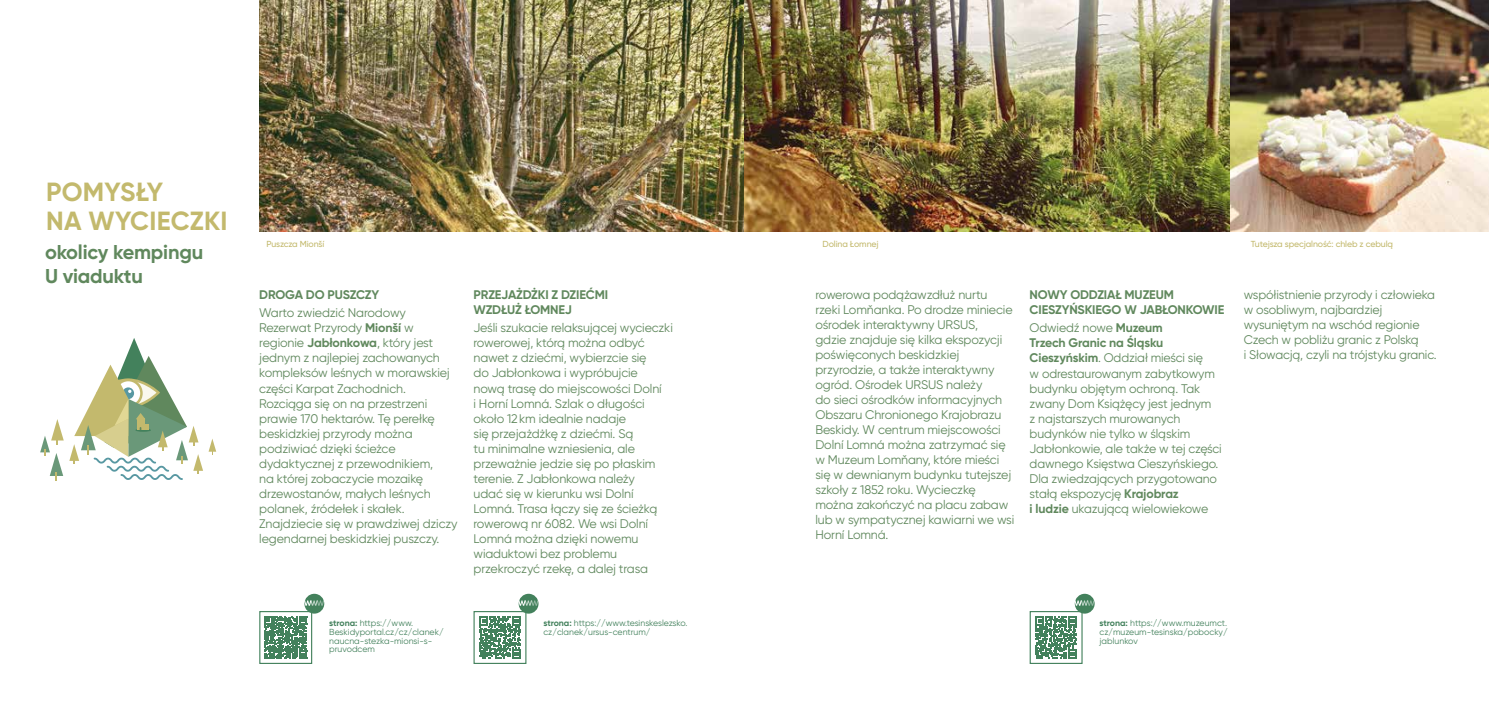
<style>
.page{position:relative;width:1489px;height:709px;background:#fff}
.page>*{position:absolute;margin:0;border:0;box-sizing:border-box;transform-origin:0 0}
.t1{font:700 26.25px/28.9px "Gilroy";letter-spacing:.01em;color:#c3b96d}
.t2{font:700 20px/24px "Gilroy";letter-spacing:-.01em;color:#60885d}
.t3{font:12.5px/15px "Gilroy";letter-spacing:-.01em;color:#60885d}
.t4{font:700 12.5px/15px "Gilroy";letter-spacing:-.01em;color:#60885d}
.t5{font:8.75px/8.8px "Gilroy";color:#43815c}
.t6{font:500 8.75px "Gilroy";letter-spacing:-.01em;color:#c3b96d}
.s1{font-weight:700}
</style>
<div class="page">
<img style="left:259px;top:0;width:1229px;height:231px">
<svg style="left:40px;top:338px;width:176px;height:142px"></svg>
<svg style="left:264px;top:616px;width:43px;height:42px"></svg>
<div style="left:259px;top:611px;width:53px;height:53px;border:1px solid #43815c"></div>
<svg style="left:479px;top:616px;width:42px;height:42px"></svg>
<div style="left:473px;top:611px;width:53px;height:53px;border:1px solid #43815c"></div>
<svg style="left:1035px;top:616px;width:41px;height:42px"></svg>
<div style="left:1029px;top:611px;width:53px;height:53px;border:1px solid #43815c"></div>
<div style="left:304px;top:594px;width:20px;height:19px;background:#43815c;border-radius:50%"></div>
<div style="left:518px;top:594px;width:20px;height:19px;background:#43815c;border-radius:50%"></div>
<div style="left:1074px;top:594px;width:20px;height:19px;background:#43815c;border-radius:50%"></div>
<svg style="left:304px;top:600px;width:20px;height:5px"></svg>
<svg style="left:518px;top:600px;width:20px;height:5px"></svg>
<svg style="left:1074px;top:600px;width:20px;height:5px"></svg>
<h1 class="t1" style="left:46px;top:177px;width:183px">POMYSŁY<br>NA WYCIECZKI</h1>
<h2 class="t2" style="left:45px;top:240px;width:160px">okolicy kempingu<br>U viaduktu</h2>
<p class="t6" style="left:266px;top:238px;width:59px">Puszcza Mionší</p>
<p class="t6" style="left:822px;top:238px;width:58px">Dolina Łomnej</p>
<p class="t6" style="left:1250px;top:238px;width:144px">Tutejsza specjalność: chleb z cebulą</p>
<p class="t4" style="left:259px;top:287px;width:121px">DROGA DO PUSZCZY</p>
<p class="t3" style="left:259px;top:305px;width:200px">Warto zwiedzić Narodowy<br>Rezerwat Przyrody <span class="s1">Mionší</span> w regionie <span class="s1">Jabłonkowa</span>, który jest jednym z najlepiej zachowanych kompleksów leśnych w morawskiej części Karpat Zachodnich.<br>Rozciąga się on na przestrzeni prawie 170 hektarów. Tę perełkę beskidzkiej przyrody można podziwiać dzięki ścieżce dydaktycznej z przewodnikiem,<br>na której zobaczycie mozaikę drzewostanów, małych leśnych polanek, źródełek i skałek.<br>Znajdziecie się w prawdziwej dziczy legendarnej beskidzkiej puszczy.</p>
<p class="t4" style="left:473px;top:287px;width:136px">PRZEJAŻDŻKI Z DZIEĆMI<br>WZDŁUŻ ŁOMNEJ</p>
<p class="t3" style="left:473px;top:320px;width:201px">Jeśli szukacie relaksującej wycieczki rowerowej, którą można odbyć nawet z dziećmi, wybierzcie się<br>do Jabłonkowa i wypróbujcie<br>nową trasę do miejscowości Dolní<br>i Horní Lomná. Szlak o długości około 12km idealnie nadaje<br>się przejażdżkę z dziećmi. Są<br>tu minimalne wzniesienia, ale przeważnie jedzie się po płaskim terenie. Z Jabłonkowa należy<br>udać się w kierunku wsi Dolní<br>Lomná. Trasa łączy się ze ścieżką rowerową nr 6082. We wsi Dolní<br>Lomná można dzięki nowemu wiaduktowi bez problemu przekroczyć rzekę, a dalej trasa</p>
<p class="t3" style="left:815px;top:287px;width:200px">rowerowa podążawzdłuż nurtu rzeki Lomňanka. Po drodze miniecie ośrodek interaktywny URSUS,<br>gdzie znajduje się kilka ekspozycji poświęconych beskidzkiej przyrodzie, a także interaktywny ogród. Ośrodek URSUS należy<br>do sieci ośrodków informacyjnych<br>Obszaru Chronionego Krajobrazu<br>Beskidy. W centrum miejscowości<br>Dolní Lomná można zatrzymać się w Muzeum Lomňany, które mieści się w dewnianym budynku tutejszej szkoły z 1852 roku. Wycieczkę można zakończyć na placu zabaw lub w sympatycznej kawiarni we wsi<br>Horní Lomná.</p>
<p class="t4" style="left:1029px;top:287px;width:196px">NOWY ODDZIAŁ MUZEUM<br>CIESZYŃSKIEGO W JABŁONKOWIE</p>
<p class="t3" style="left:1029px;top:320px;width:194px">Odwiedź nowe <span class="s1">Muzeum<br>Trzech Granic na Śląsku<br>Cieszyńskim</span>. Oddział mieści się<br>w odrestaurowanym zabytkowym budynku objętym ochroną. Tak zwany Dom Książęcy jest jednym<br>z najstarszych murowanych budynków nie tylko w śląskim<br>Jabłonkowie, ale także w tej części dawnego Księstwa Cieszyńskiego.<br>Dla zwiedzających przygotowano stałą ekspozycję <span class="s1">Krajobraz<br>i ludzie</span> ukazującą wielowiekowe</p>
<p class="t3" style="left:1243px;top:287px;width:194px">współistnienie przyrody i człowieka w osobliwym, najbardziej wysuniętym na wschód regionie<br>Czech w pobliżu granic z Polską<br>i Słowacją, czyli na trójstyku granic.</p>
<p class="t5" style="left:329px;top:618px;width:116px"><span class="s1">strona:</span> https://www.<br>Beskidyportal.cz/cz/clanek/ naucna-stezka-mionsi-s&shy;pruvodcem</p>
<p class="t5" style="left:543px;top:618px;width:145px"><span class="s1">strona:</span> https://www.tesinskeslezsko. cz/clanek/ursus-centrum/</p>
<p class="t5" style="left:1099px;top:618px;width:130px;text-align:justify"><span class="s1">strona:</span> https://www.muzeumct. cz/muzeum-tesinska/pobocky/ jablunkov</p>
</div>
